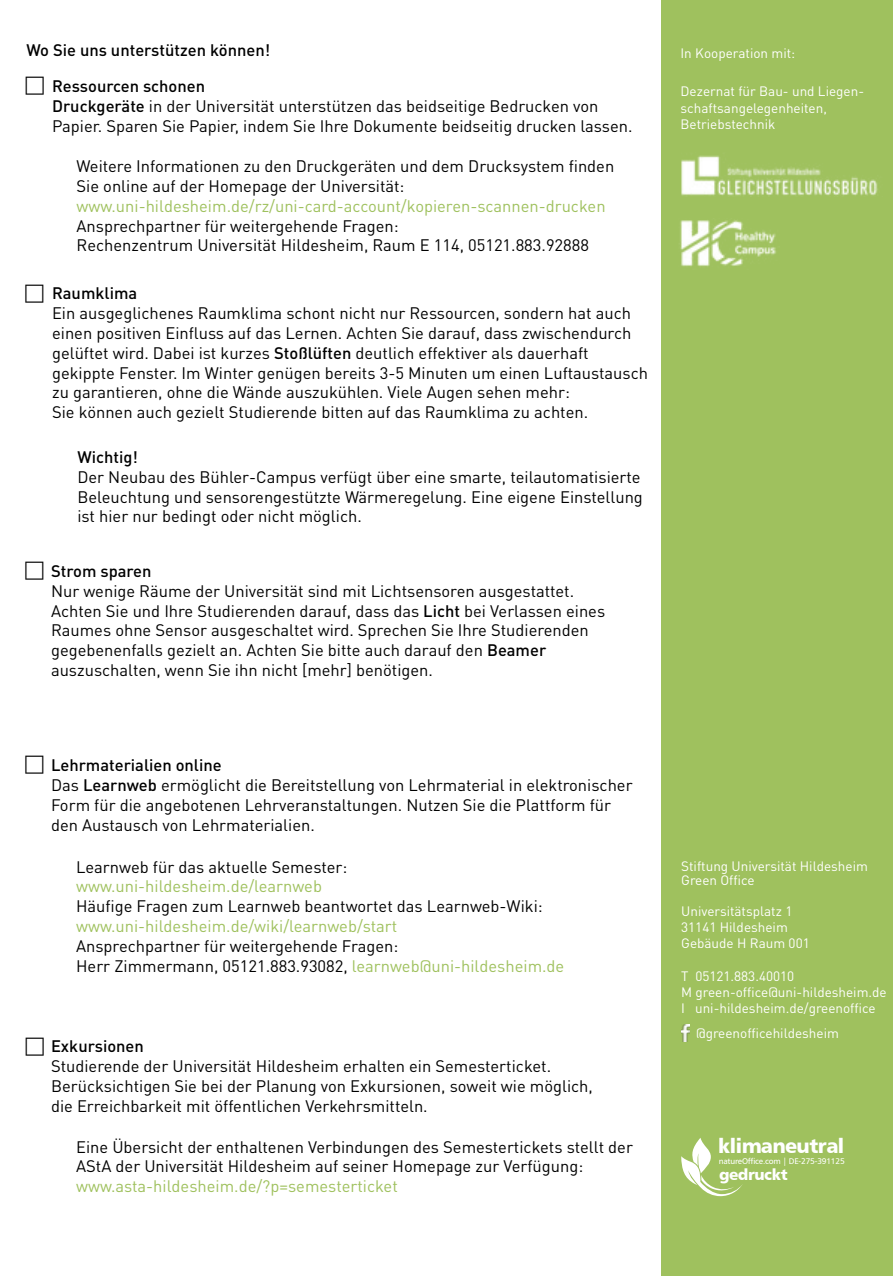
<style>
.page{position:relative;width:893px;height:1276px;background:#fff}
.page>*{position:absolute;margin:0;border:0;box-sizing:border-box;transform-origin:0 0}
.t1{font:20.25px "Humanist 777 BT Black B";letter-spacing:-.03em;color:#fff}
.t2{font:16.5px/19.8px "DIN Pro";color:#000}
.t3{font:16.5px "DIN Pro";color:#9fc15e}
.t4{font:500 16.5px "DIN Pro";color:#000}
.t5{font:15.6px "Humanist 777 BT Black B";letter-spacing:-.03em;color:#fff}
.t6{font:13.5px/16.2px "DIN Pro";color:#fff}
.t7{font:8.25px "Humanist 777 BT Roman B";letter-spacing:-.03em;color:#fff}
.s1{font-weight:500}
.s2{color:#9fc15e}
</style>
<div class="page">
<div style="left:661px;top:0;width:232px;height:1276px;background:#9fc15e"></div>
<img style="left:682px;top:155px;width:196px;height:41px">
<img style="left:679px;top:220px;width:97px;height:47px">
<svg style="left:681px;top:1138px;width:62px;height:58px"></svg>
<img style="left:681px;top:1024px;width:8px;height:17px">
<p class="t4" style="left:27px;top:39px;width:245px">Wo Sie uns unterstützen können!</p>
<p class="t2" style="left:52px;top:76px;width:582px"><span class="s1">Ressourcen schonen<br>Druckgeräte</span> in der Universität unterstützen das beidseitige Bedrucken von<br>Papier. Sparen Sie Papier, indem Sie Ihre Dokumente beidseitig drucken lassen.</p>
<p class="t2" style="left:77px;top:156px;width:539px">Weitere Informationen zu den Druckgeräten und dem Drucksystem finden<br>Sie online auf der Homepage der Universität:</p>
<p class="t3" style="left:77px;top:194px;width:531px">www.uni-hildesheim.de/rz/uni-card-account/kopieren-scannen-drucken</p>
<p class="t2" style="left:77px;top:215px;width:514px">Ansprechpartner für weitergehende Fragen:<br>Rechenzentrum Universität Hildesheim, Raum E 114, 05121.883.92888</p>
<p class="t4" style="left:52px;top:282px;width:87px">Raumklima</p>
<p class="t2" style="left:52px;top:303px;width:597px">Ein ausgeglichenes Raumklima schont nicht nur Ressourcen, sondern hat auch einen positiven Einfluss auf das Lernen. Achten Sie darauf, dass zwischendurch gelüftet wird. Dabei ist kurzes <span class="s1">Stoßlüften</span> deutlich effektiver als dauerhaft gekippte Fenster. Im Winter genügen bereits 3-5 Minuten um einen Luftaustausch zu garantieren, ohne die Wände auszukühlen. Viele Augen sehen mehr:<br>Sie können auch gezielt Studierende bitten auf das Raumklima zu achten.</p>
<p class="t4" style="left:77px;top:446px;width:62px">Wichtig!</p>
<p class="t2" style="left:77px;top:466px;width:567px">Der Neubau des Bühler-Campus verfügt über eine smarte, teilautomatisierte<br>Beleuchtung und sensorengestützte Wärmeregelung. Eine eigene Einstellung ist hier nur bedingt oder nicht möglich.</p>
<p class="t4" style="left:51px;top:560px;width:102px">Strom sparen</p>
<p class="t2" style="left:51px;top:580px;width:556px">Nur wenige Räume der Universität sind mit Lichtsensoren ausgestattet.<br>Achten Sie und Ihre Studierenden darauf, dass das <span class="s1">Licht</span> bei Verlassen eines Raumes ohne Sensor ausgeschaltet wird. Sprechen Sie Ihre Studierenden gegebenenfalls gezielt an. Achten Sie bitte auch darauf den <span class="s1">Beamer </span>auszuschalten, wenn Sie ihn nicht [mehr] benötigen.</p>
<p class="t2" style="left:51px;top:755px;width:583px"><span class="s1">Lehrmaterialien online<br></span>Das <span class="s1">Learnweb</span> ermöglicht die Bereitstellung von Lehrmaterial in elektronischer Form für die angebotenen Lehrveranstaltungen. Nutzen Sie die Plattform für den Austausch von Lehrmaterialien.</p>
<p class="t2" style="left:76px;top:856px;width:273px">Learnweb für das aktuelle Semester:</p>
<p class="t3" style="left:76px;top:875px;width:247px">www.uni-hildesheim.de/learnweb</p>
<p class="t2" style="left:76px;top:895px;width:468px">Häufige Fragen zum Learnweb beantwortet das Learnweb-Wiki:</p>
<p class="t3" style="left:76px;top:915px;width:323px">www.uni-hildesheim.de/wiki/learnweb/start</p>
<p class="t2" style="left:76px;top:935px;width:490px">Ansprechpartner für weitergehende Fragen:<br>Herr Zimmermann, 05121.883.93082, <span class="s2">learnweb@uni-hildesheim.de</span></p>
<p class="t4" style="left:51px;top:1035px;width:94px">Exkursionen</p>
<p class="t2" style="left:51px;top:1055px;width:543px">Studierende der Universität Hildesheim erhalten ein Semesterticket.<br>Berücksichtigen Sie bei der Planung von Exkursionen, soweit wie möglich, die Erreichbarkeit mit öffentlichen Verkehrsmitteln.</p>
<p class="t2" style="left:76px;top:1136px;width:558px">Eine Übersicht der enthaltenen Verbindungen des Semestertickets stellt der<br>AStA der Universität Hildesheim auf seiner Homepage zur Verfügung:</p>
<p class="t3" style="left:76px;top:1175px;width:323px">www.asta-hildesheim.de/?p=semesterticket</p>
<p class="t6" style="left:680px;top:44px;width:116px">In Kooperation mit:</p>
<p class="t6" style="left:681px;top:83px;width:185px">Dezernat für Bau- und Liegen&shy;schaftsangelegenheiten,<br>Betriebstechnik</p>
<p class="t6" style="left:681px;top:858px;width:188px;line-height:14.4px">Stiftung Universität Hildesheim<br>Green Office</p>
<p class="t6" style="left:681px;top:902px;width:130px">Universitätsplatz 1<br>31141 Hildesheim<br>Gebäude H Raum 001</p>
<p class="t6" style="left:681px;top:967px;width:207px">T 05121.883.40010<br>M green-office@uni-hildesheim.de<br>I uni-hildesheim.de/greenoffice</p>
<p class="t6" style="left:696px;top:1024px;width:144px">@greenofficehildesheim</p>
<p class="t1" style="left:718px;top:1133px;width:128px">klimaneutral</p>
<p class="t7" style="left:719px;top:1156px;width:127px">natureOffice.com | DE-275-391125</p>
<p class="t5" style="left:719px;top:1164px;width:70px">gedruckt</p>
</div>
